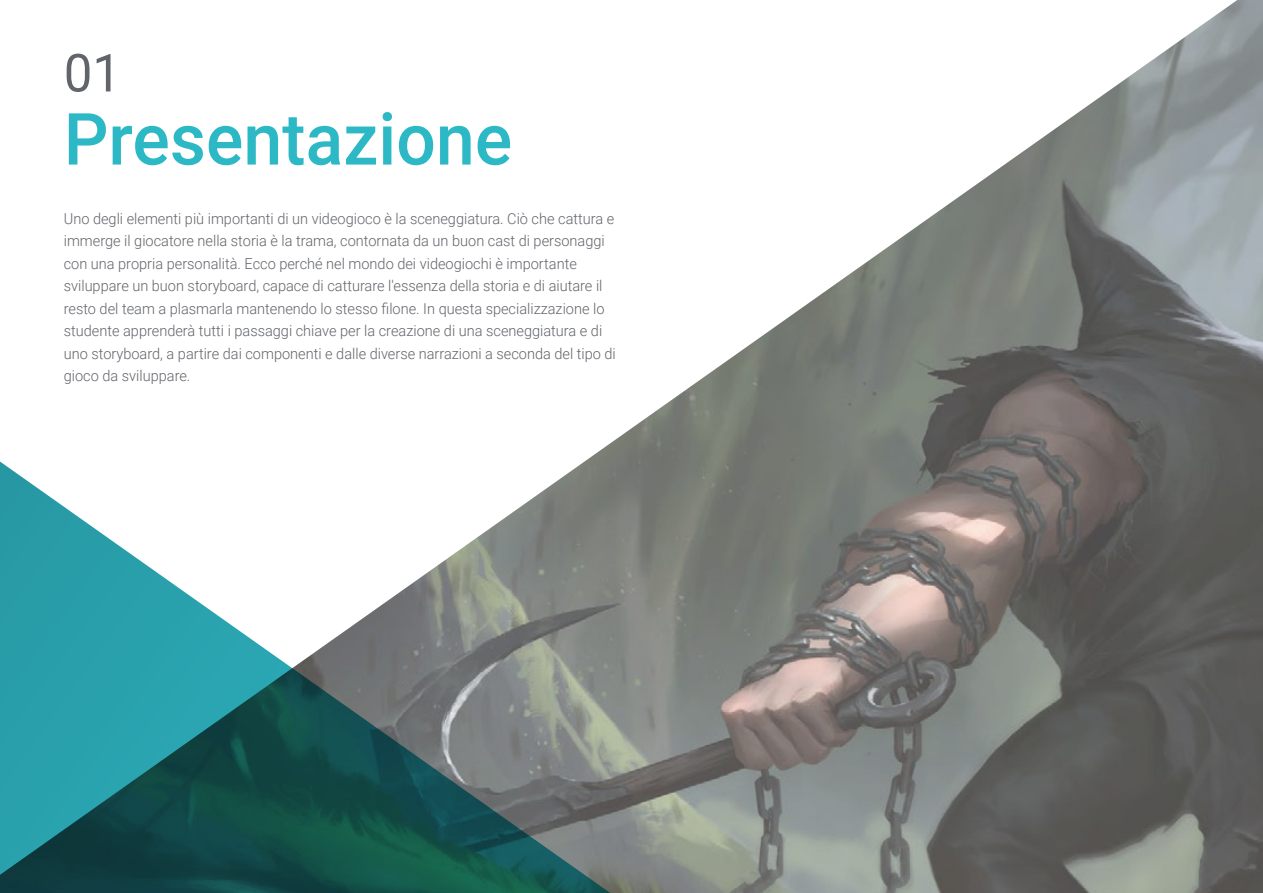
<style>
.page{position:relative;width:1263px;height:893px;background:#fff}
.page>*{position:absolute;margin:0;border:0;box-sizing:border-box;transform-origin:0 0}
.t1{font:500 72px "Roboto";color:#2db8c5}
.t2{font:52.5px "Roboto";color:#61646a}
.t3{font:300 15px/22.5px "Roboto";color:#61646a}
</style>
<div class="page">
<img style="left:606px;top:0;width:657px;height:893px">
<svg style="left:0;top:446px;width:640px;height:447px"></svg>
<h2 class="t2" style="left:64px;top:36px;width:59px">01</h2>
<h1 class="t1" style="left:64px;top:89px;width:450px">Presentazione</h1>
<p class="t3" style="left:64px;top:207px;width:554px">Uno degli elementi più importanti di un videogioco è la sceneggiatura. Ciò che cattura e immerge il giocatore nella storia è la trama, contornata da un buon cast di personaggi con una propria personalità. Ecco perché nel mondo dei videogiochi è importante sviluppare un buon storyboard, capace di catturare l'essenza della storia e di aiutare il resto del team a plasmarla mantenendo lo stesso filone. In questa specializzazione lo studente apprenderà tutti i passaggi chiave per la creazione di una sceneggiatura e di uno storyboard, a partire dai componenti e dalle diverse narrazioni a seconda del tipo di gioco da sviluppare.</p>
</div>
